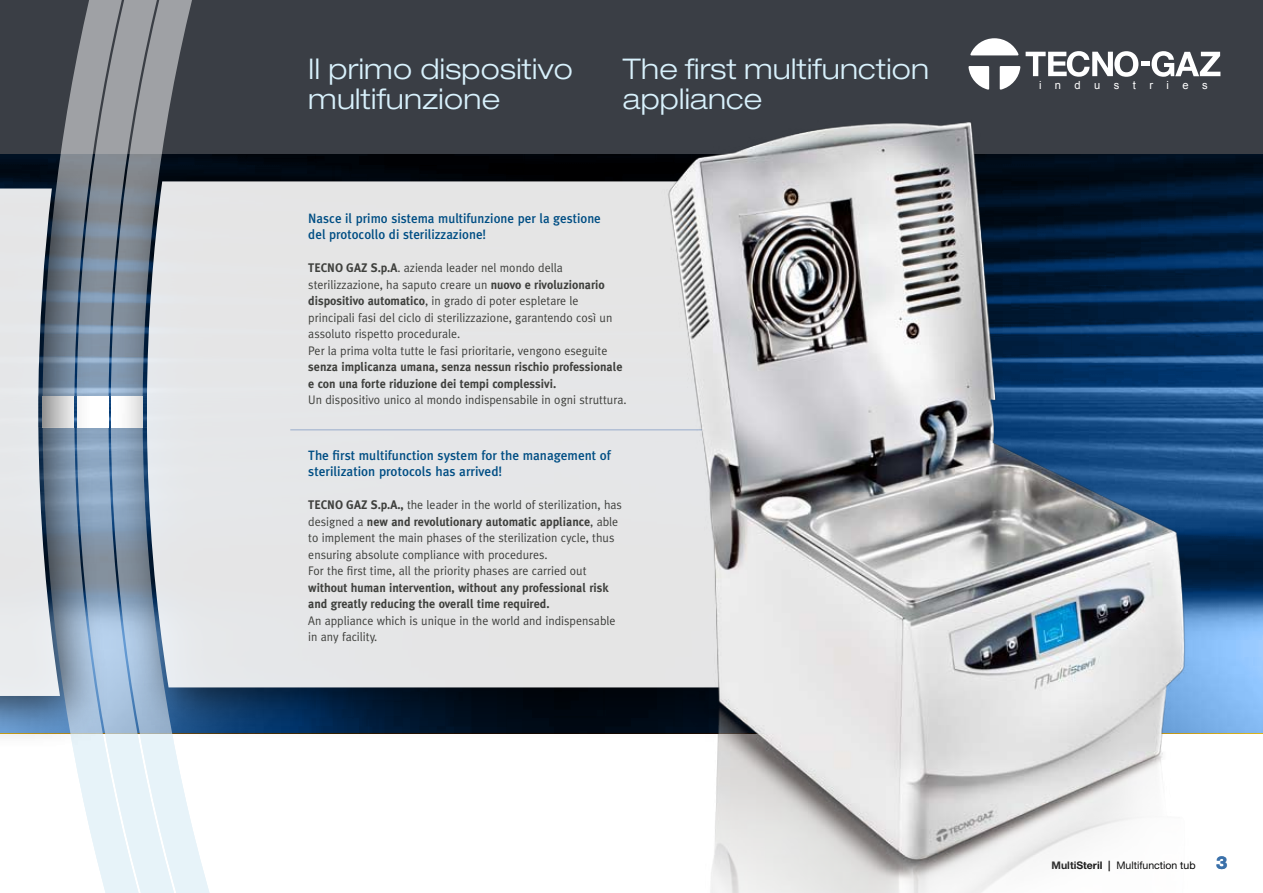
<style>
.page{position:relative;width:1263px;height:893px;background:#fff}
.page>*{position:absolute;margin:0;border:0;box-sizing:border-box;transform-origin:0 0}
.t1{font:300 expanded 28.5px/30px "Helvetica Neue LT";letter-spacing:.01em;color:#d8f1fc}
.t2{font:500 13.5px/16.5px "Meta Plus";color:#004e84}
.t3{font:500 13.5px/16.5px "Meta Plus";color:#004e84;scale:.96 1}
.t4{font:12.45px/16.5px "Meta Plus";color:#3f403d;scale:.96 1}
.t5{font:700 12.45px/16.5px "Meta Plus";color:#3f403d;scale:.96 1}
.t6{font:11.25px "Arial";letter-spacing:1.2em;color:#fff}
.t7{font:10.5px "Helvetica Neue LT";color:#000}
.s1{font-weight:700}
.s2{font-weight:800;font-size:18px;color:#3b71aa}
</style>
<div class="page">
<div style="left:0;top:0;width:1263px;height:552px;background:#3a3e45"></div>
<svg style="left:1220px;top:154px;width:43px;height:579px;background:#2a5786"></svg>
<svg style="left:73px;top:738px;width:137px;height:155px;fill:#e7f3f9"></svg>
<svg style="left:968px;top:66px;width:21px;height:24px"></svg>
<svg style="left:970px;top:38px;width:49px;height:17px"></svg>
<svg style="left:1000px;top:66px;width:20px;height:24px"></svg>
<svg style="left:1025px;top:51px;width:195px;height:26px"></svg>
<div style="left:108px;top:146px;width:797px;height:592px;background:#000;opacity:.67"></div>
<div style="left:212px;top:181px;width:398px;height:506px;background:#e5e5e6"></div>
<hr style="left:290px;top:429px;width:519px;height:1px;background:#97abcb">
<img style="left:610px;top:122px;width:610px;height:771px">
<div style="left:0;top:153px;width:108px;height:594px;background:#000;opacity:.67"></div>
<svg style="left:0;top:0;width:212px;height:696px;background:#99a2ac"></svg>
<h1 class="t1" style="left:308px;top:53px;width:266px">Il primo dispositivo multifunzione</h1>
<h1 class="t1" style="left:623px;top:53px;width:308px">The first multifunction appliance</h1>
<p class="t3" style="left:308px;top:210px;width:306px">Nasce il primo sistema multifunzione per la gestione del protocollo di sterilizzazione!</p>
<p class="t4" style="left:308px;top:260px;width:318px"><span class="s1">TECNO GAZ S.p.A</span>. azienda leader nel mondo della sterilizzazione, ha saputo creare un <span class="s1">nuovo e rivoluzionario dispositivo automatico</span>, in grado di poter espletare le principali fasi del ciclo di sterilizzazione, garantendo così un assoluto rispetto procedurale.<br>Per la prima volta tutte le fasi prioritarie, vengono eseguite</p>
<p class="t5" style="left:308px;top:359px;width:329px">senza implicanza umana, senza nessun rischio professionale e con una forte riduzione dei tempi complessivi.</p>
<p class="t4" style="left:308px;top:392px;width:333px">Un dispositivo unico al mondo indispensabile in ogni struttura.</p>
<p class="t2" style="left:308px;top:446px;width:304px">The first multifunction system for the management of sterilization protocols has arrived!</p>
<p class="t4" style="left:308px;top:496px;width:328px"><span class="s1">TECNO GAZ S.p.A.,</span> the leader in the world of sterilization, has designed a <span class="s1">new and revolutionary automatic appliance</span>, able to implement the main phases of the sterilization cycle, thus ensuring absolute compliance with procedures.<br>For the first time, all the priority phases are carried out</p>
<p class="t5" style="left:308px;top:579px;width:314px">without human intervention, without any professional risk and greatly reducing the overall time required.</p>
<p class="t4" style="left:308px;top:612px;width:322px">An appliance which is unique in the world and indispensable in any facility.</p>
<p class="t6" style="left:1039px;top:77px;width:170px">industries</p>
<p class="t7" style="left:1051px;top:859px;width:177px"><span class="s1">MultiSteril |</span> Multifunction tub <span class="s2">3</span></p>
</div>
